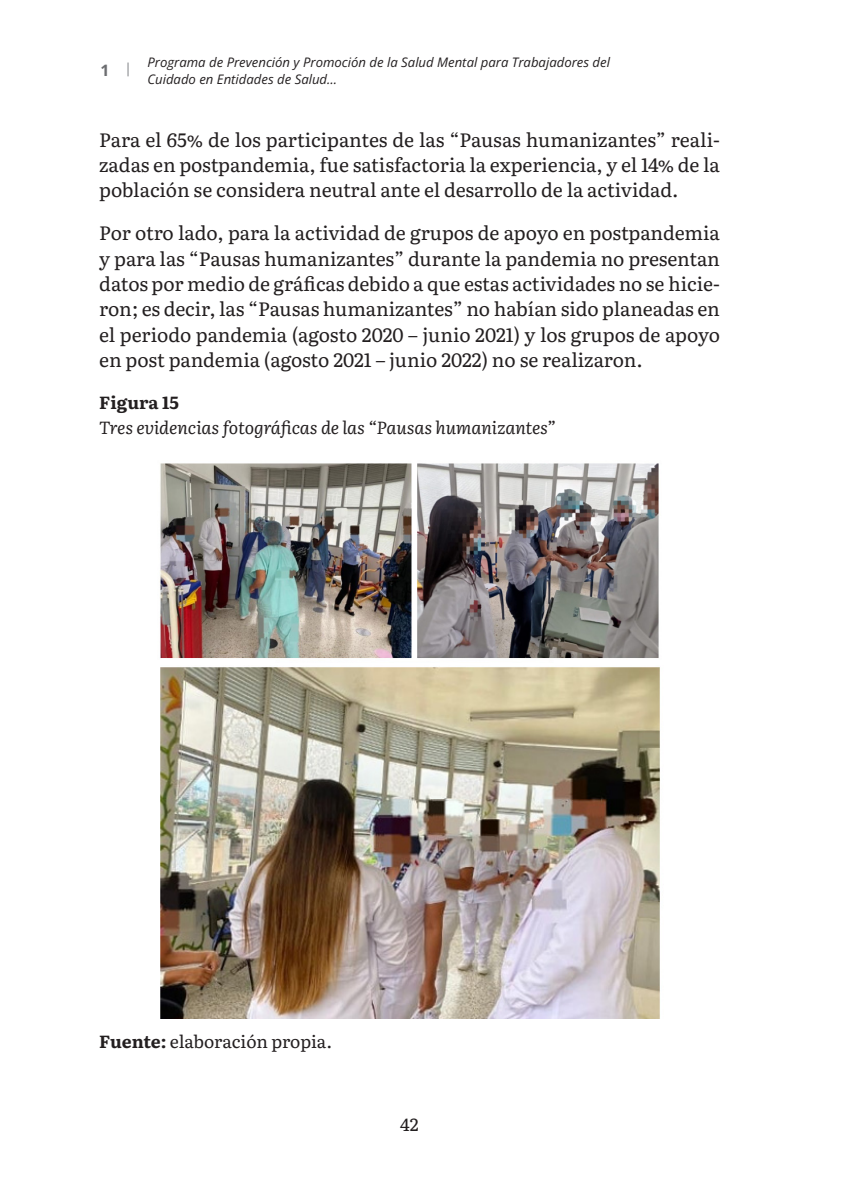
<style>
.page{position:relative;width:844px;height:1191px;background:#fff}
.page>*{position:absolute;margin:0;border:0;box-sizing:border-box;transform-origin:0 0}
.t1{font:19.25px/25.4px "Literata 18 pt";letter-spacing:-.005em;color:#231f20;text-align:justify}
.t2{font:italic 17.5px "Literata 18 pt";letter-spacing:-.005em;color:#231f20}
.t3{font:17.5px "Literata 18 pt";letter-spacing:-.005em;color:#231f20}
.t4{font:700 17.5px "Literata 18 pt";color:#231f20}
.t5{font:17.5px "Literata";color:#231f20}
.t6{font:700 15.75px "Open Sans";color:#6c6d70}
.t7{font:italic 13.12px/17.5px "Open Sans";color:#231f20}
.s1{font-weight:700}
</style>
<div class="page">
<svg style="left:127px;top:63px;width:1px;height:13px"></svg>
<img style="left:160px;top:667px;width:500px;height:351px">
<img style="left:160px;top:463px;width:499px;height:196px">
<p class="t6" style="left:100px;top:59px;width:11px">1</p>
<p class="t7" style="left:147px;top:53px;width:464px">Programa de Prevención y Promoción de la Salud Mental para Trabajadores del<br>Cuidado en Entidades de Salud...</p>
<p class="t1" style="left:99px;top:126px;width:622px">Para el 65% de los participantes de las “Pausas humanizantes” reali&shy;zadas en postpandemia, fue satisfactoria la experiencia, y el 14% de la población se considera neutral ante el desarrollo de la actividad.</p>
<p class="t1" style="left:99px;top:219px;width:622px">Por otro lado, para la actividad de grupos de apoyo en postpandemia y para las “Pausas humanizantes” durante la pandemia no presentan datos por medio de gráficas debido a que estas actividades no se hicie&shy;ron; es decir, las “Pausas humanizantes” no habían sido planeadas en el periodo pandemia (agosto 2020 – junio 2021) y los grupos de apoyo en post pandemia (agosto 2021 – junio 2022) no se realizaron.</p>
<p class="t4" style="left:99px;top:388px;width:81px">Figura 15</p>
<p class="t2" style="left:99px;top:413px;width:458px">Tres evidencias fotográficas de las “Pausas humanizantes”</p>
<p class="t3" style="left:99px;top:1027px;width:234px"><span class="s1">Fuente:</span> elaboración propia.</p>
<p class="t5" style="left:400px;top:1111px;width:20px">42</p>
</div>
